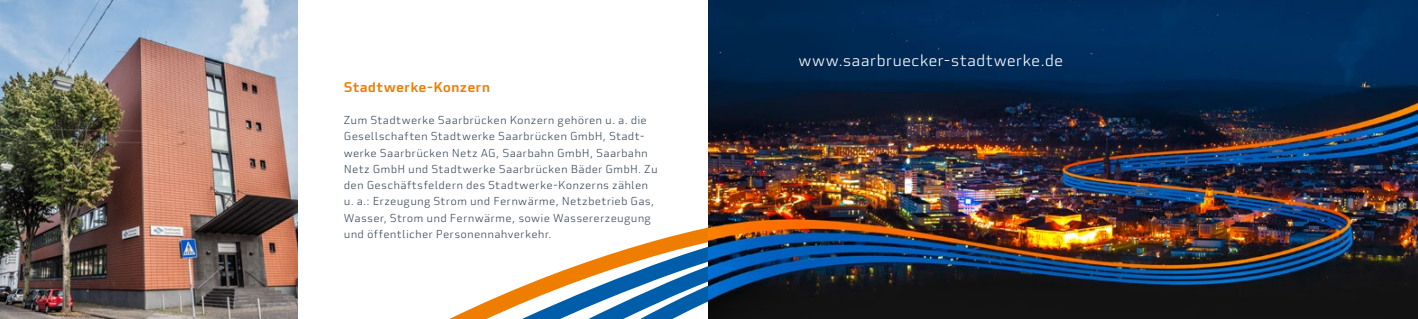
<style>
.page{position:relative;width:1418px;height:319px;background:#fff}
.page>*{position:absolute;margin:0;border:0;box-sizing:border-box;transform-origin:0 0}
.t1{font:300 16.25px "Utility Pro";color:#fff}
.t2{font:500 13.75px "Utility Pro";letter-spacing:.005em;color:#ef7c00}
.t3{font:300 11.25px/16.2px "Utility Pro";letter-spacing:.015em;color:#334658}
</style>
<div class="page">
<svg style="left:677px;top:220px;width:32px;height:15px"></svg>
<svg style="left:449px;top:235px;width:260px;height:84px"></svg>
<svg style="left:480px;top:250px;width:229px;height:69px"></svg>
<img style="left:709px;top:0;width:708px;height:319px">
<img style="left:0;top:0;width:298px;height:319px">
<p class="t2" style="left:344px;top:78px;width:148px">Stadtwerke-Konzern</p>
<p class="t3" style="left:344px;top:112px;width:315px">Zum Stadtwerke Saarbrücken Konzern gehören u. a. die Gesellschaften Stadtwerke Saarbrücken GmbH, Stadt&shy;werke Saarbrücken Netz AG, Saarbahn GmbH, Saarbahn Netz GmbH und Stadtwerke Saarbrücken Bäder GmbH. Zu den Geschäftsfeldern des Stadtwerke-Konzerns zählen u. a.: Erzeugung Strom und Fernwärme, Netzbetrieb Gas, Wasser, Strom und Fernwärme, sowie Wassererzeugung und öffentlicher Personennahverkehr.</p>
<h1 class="t1" style="left:798px;top:50px;width:266px">www.saarbruecker-stadtwerke.de</h1>
</div>
